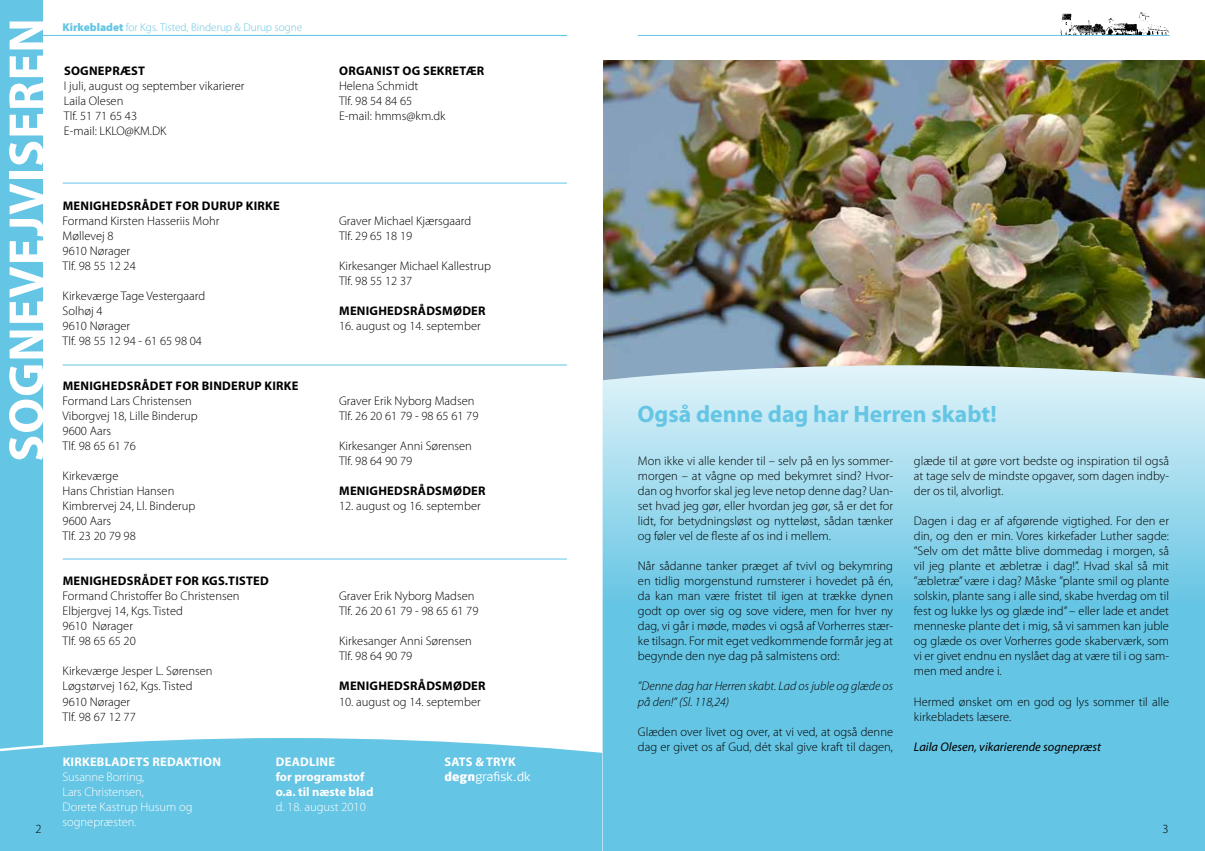
<style>
.page{position:relative;width:1205px;height:851px;background:#fff}
.page>*{position:absolute;margin:0;border:0;box-sizing:border-box;transform-origin:0 0}
.t1{font:700 50px "Myriad Pro";letter-spacing:.02em;color:#fff}
.t2{font:700 23.75px "Myriad Pro";color:#65c5e4}
.t3{font:300 12.5px/15px "Myriad Pro";color:#000}
.t4{font:700 12.5px "Myriad Pro";letter-spacing:.02em;color:#000}
.t5{font:300 12.5px/15px "Myriad Pro";color:#fff}
.t6{font:italic 300 12.5px/15px "Myriad Pro";color:#000}
.t7{font:700 12.5px/15px "Myriad Pro";color:#fff}
.t8{font:italic 12.5px "Myriad Pro";color:#000}
.t9{font:700 12.5px "Myriad Pro";letter-spacing:.02em;color:#fff}
.t10{font:300 12.5px "Max";color:#fff}
.t11{font:300 11.25px "Myriad Pro";color:#65c5e4}
.s1{font-weight:900}
</style>
<div class="page">
<img style="left:1060px;top:13px;width:44px;height:21px">
<img style="left:1138px;top:12px;width:31px;height:22px">
<img style="left:1106px;top:18px;width:31px;height:16px">
<hr style="left:638px;top:35px;width:531px;height:1px;background:#65c5e4">
<hr style="left:35px;top:35px;width:532px;height:1px;background:#65c5e4">
<img style="left:603px;top:60px;width:602px;height:305px">
<div style="left:0;top:0;width:43px;height:765px;background:#65c5e4"></div>
<div style="left:0;top:738px;width:602px;height:112px;background:#65c5e4"></div>
<hr style="left:63px;top:183px;width:504px;height:1px;background:#65c5e4">
<hr style="left:63px;top:364px;width:504px;height:1px;background:#65c5e4">
<hr style="left:63px;top:558px;width:504px;height:1px;background:#65c5e4">
<svg style="left:602px;top:365px;width:603px;height:485px;background:#83cfe8"></svg>
<h1 class="t1" style="left:-6px;top:461px;width:445px;rotate:-90deg">SOGNEVEJVISEREN</h1>
<p class="t11" style="left:63px;top:21px;width:241px"><span class="s1">Kirkebladet</span> for Kgs. Tisted, Binderup &amp; Durup sogne</p>
<p class="t4" style="left:64px;top:63px;width:83px">SOGNEPRÆST</p>
<p class="t3" style="left:64px;top:79px;width:182px">I juli, august og september vikarierer<br>Laila Olesen<br>Tlf. 51 71 65 43<br>E-mail: LKLO@KM.DK</p>
<p class="t4" style="left:63px;top:198px;width:219px">MENIGHEDSRÅDET FOR DURUP KIRKE</p>
<p class="t3" style="left:63px;top:214px;width:158px">Formand Kirsten Hasseriis Mohr<br>Møllevej 8<br>9610 Nørager<br>Tlf. 98 55 12 24</p>
<p class="t3" style="left:63px;top:289px;width:144px">Kirkeværge Tage Vestergaard<br>Solhøj 4<br>9610 Nørager<br>Tlf. 98 55 12 94 - 61 65 98 04</p>
<p class="t4" style="left:63px;top:378px;width:237px">MENIGHEDSRÅDET FOR BINDERUP KIRKE</p>
<p class="t3" style="left:63px;top:394px;width:136px">Formand Lars Christensen<br>Viborgvej 18, Lille Binderup<br>9600 Aars<br>Tlf. 98 65 61 76</p>
<p class="t3" style="left:63px;top:469px;width:134px">Kirkeværge<br>Hans Christian Hansen<br>Kimbrervej 24, Ll. Binderup<br>9600 Aars<br>Tlf. 23 20 79 98</p>
<p class="t4" style="left:63px;top:573px;width:208px">MENIGHEDSRÅDET FOR KGS.TISTED</p>
<p class="t3" style="left:63px;top:589px;width:178px">Formand Christoffer Bo Christensen<br>Elbjergvej 14, Kgs. Tisted<br>9610 Nørager<br>Tlf. 98 65 65 20</p>
<p class="t3" style="left:63px;top:664px;width:151px">Kirkeværge Jesper L. Sørensen<br>Løgstørvej 162, Kgs. Tisted<br>9610 Nørager<br>Tlf. 98 67 12 77</p>
<p class="t4" style="left:339px;top:63px;width:147px">ORGANIST OG SEKRETÆR</p>
<p class="t3" style="left:339px;top:79px;width:108px">Helena Schmidt<br>Tlf. 98 54 84 65<br>E-mail: hmms@km.dk</p>
<p class="t3" style="left:339px;top:214px;width:134px">Graver Michael Kjærsgaard<br>Tlf. 29 65 18 19</p>
<p class="t3" style="left:339px;top:259px;width:153px">Kirkesanger Michael Kallestrup<br>Tlf. 98 55 12 37</p>
<p class="t4" style="left:339px;top:303px;width:148px">MENIGHEDSRÅDSMØDER</p>
<p class="t3" style="left:339px;top:319px;width:143px">16. august og 14. september</p>
<p class="t3" style="left:339px;top:394px;width:141px">Graver Erik Nyborg Madsen<br>Tlf. 26 20 61 79 - 98 65 61 79</p>
<p class="t3" style="left:339px;top:439px;width:134px">Kirkesanger Anni Sørensen<br>Tlf. 98 64 90 79</p>
<p class="t4" style="left:339px;top:483px;width:148px">MENIGHEDSRÅDSMØDER</p>
<p class="t3" style="left:339px;top:499px;width:143px">12. august og 16. september</p>
<p class="t3" style="left:339px;top:589px;width:141px">Graver Erik Nyborg Madsen<br>Tlf. 26 20 61 79 - 98 65 61 79</p>
<p class="t3" style="left:339px;top:634px;width:134px">Kirkesanger Anni Sørensen<br>Tlf. 98 64 90 79</p>
<p class="t4" style="left:339px;top:678px;width:148px">MENIGHEDSRÅDSMØDER</p>
<p class="t3" style="left:339px;top:694px;width:143px">10. august og 14. september</p>
<h2 class="t2" style="left:637px;top:398px;width:361px">OGSÅ DENNE DAG HAR HERREN SKABT!</h2>
<p class="t3" style="left:914px;top:454px;width:257px;text-align:justify">glæde til at gøre vort bedste og inspiration til også at tage selv de mindste opgaver, som dagen indby&shy;der os til, alvorligt.</p>
<p class="t3" style="left:914px;top:514px;width:257px;text-align:justify">Dagen i dag er af afgørende vigtighed. For den er din, og den er min. Vores kirkefader Luther sagde: ”Selv om det måtte blive dommedag i morgen, så vil jeg plante et æbletræ i dag!”. Hvad skal så mit ”æbletræ” være i dag? Måske ”plante smil og plante solskin, plante sang i alle sind, skabe hverdag om til fest og lukke lys og glæde ind” – eller lade et andet menneske plante det i mig, så vi sammen kan juble og glæde os over Vorherres gode skaberværk, som vi er givet endnu en nyslået dag at være til i og sam&shy;men med andre i.</p>
<p class="t3" style="left:914px;top:694px;width:257px">Hermed ønsket om en god og lys sommer til alle kirkebladets læsere.</p>
<p class="t8" style="left:914px;top:738px;width:189px">Laila Olesen, vikarierende sognepræst</p>
<p class="t3" style="left:638px;top:454px;width:257px;text-align:justify">Mon ikke vi alle kender til – selv på en lys sommer&shy;morgen – at vågne op med bekymret sind? Hvor&shy;dan og hvorfor skal jeg leve netop denne dag? Uan&shy;set hvad jeg gør, eller hvordan jeg gør, så er det for lidt, for betydningsløst og nytteløst, sådan tænker og føler vel de fleste af os ind i mellem.</p>
<p class="t3" style="left:638px;top:559px;width:257px;text-align:justify">Når sådanne tanker præget af tvivl og bekymring en tidlig morgenstund rumsterer i hovedet på én, da kan man være fristet til igen at trække dynen godt op over sig og sove videre, men for hver ny dag, vi går i møde, mødes vi også af Vorherres stær&shy;ke tilsagn. For mit eget vedkommende formår jeg at begynde den nye dag på salmistens ord:</p>
<p class="t6" style="left:638px;top:679px;width:257px">”Denne dag har Herren skabt. Lad os juble og glæde os på den!” (Sl. 118,24)</p>
<p class="t3" style="left:638px;top:724px;width:257px">Glæden over livet og over, at vi ved, at også denne dag er givet os af Gud, dét skal give kraft til dagen,</p>
<p class="t9" style="left:63px;top:753px;width:160px">KIRKEBLADETS REDAKTION</p>
<p class="t5" style="left:63px;top:769px;width:131px">Susanne Borring,<br>Lars Christensen,<br>Dorete Kastrup Husum og sognepræsten.</p>
<p class="t9" style="left:444px;top:753px;width:73px">SATS &amp; TRYK</p>
<p class="t10" style="left:444px;top:768px;width:88px"><span class="s1">degn</span>grafisk.dk</p>
<p class="t7" style="left:276px;top:753px;width:99px">DEADLINE<br>FOR PROGRAMSTOF<br>O.A. TIL NÆSTE BLAD</p>
<p class="t5" style="left:276px;top:799px;width:92px">d. 18. august 2010</p>
<p class="t3" style="left:35px;top:821px;width:8px">2</p>
<p class="t3" style="left:1162px;top:821px;width:8px">3</p>
</div>
